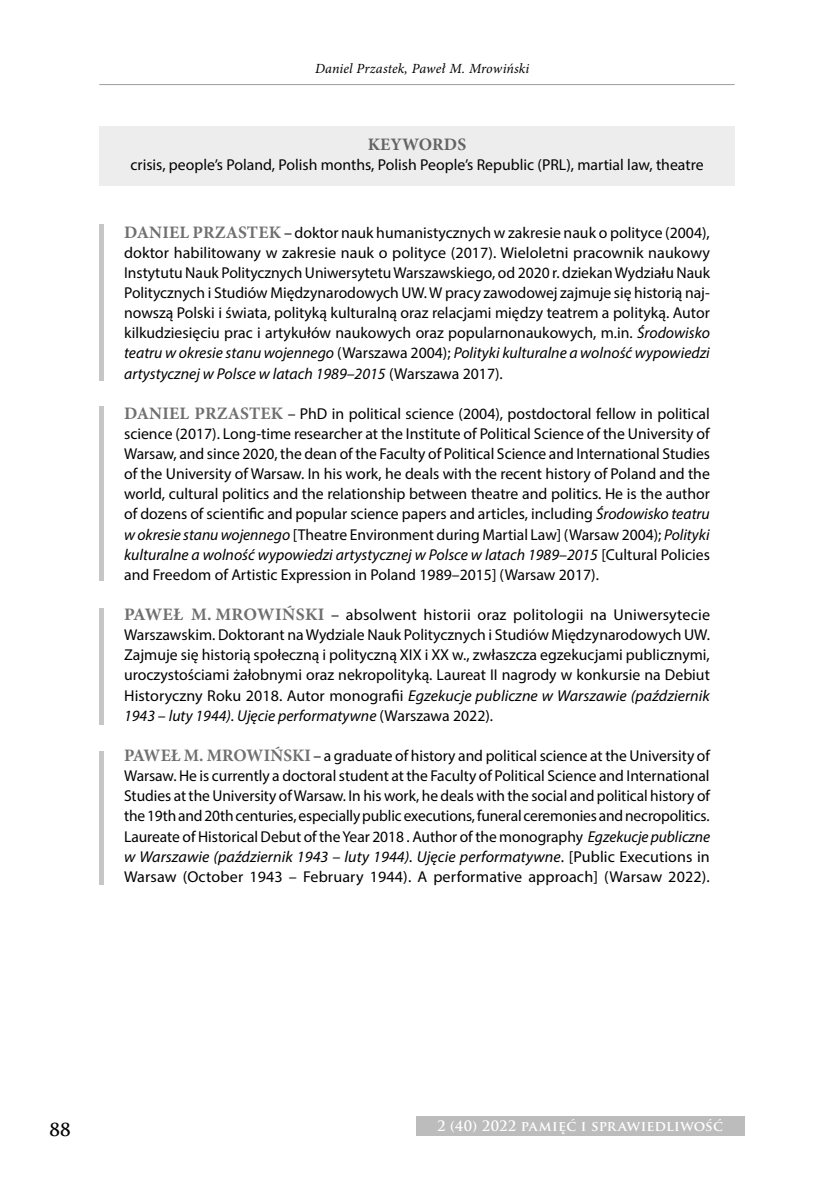
<style>
.page{position:relative;width:834px;height:1191px;background:#fff}
.page>*{position:absolute;margin:0;border:0;box-sizing:border-box;transform-origin:0 0}
.t1{font:700 17.5px "Minion Pro";letter-spacing:.01em;color:#646363}
.t2{font:700 17.5px "Trajan Pro";color:#000}
.t3{font:15.75px/20.1px "Myriad Pro";color:#000;text-align:justify}
.t4{font:italic 14px "Minion Pro";letter-spacing:.005em;color:#000}
.t5{font:700 14px "Trajan Pro";letter-spacing:.01em;color:#fff}
.s1{font-family:"Minion Pro";font-weight:700;font-size:17.5px;color:#706f6f}
.s2{font-style:italic}
</style>
<div class="page">
<hr style="left:99px;top:84px;width:635px;height:1px;background:#9d9d9c">
<div style="left:416px;top:1116px;width:328px;height:20px;background:#bcbcbc"></div>
<div style="left:99px;top:126px;width:635px;height:60px;background:#ededed"></div>
<div style="left:99px;top:406px;width:5px;height:174px;background:#c6c6c6"></div>
<div style="left:99px;top:608px;width:5px;height:117px;background:#c6c6c6"></div>
<div style="left:99px;top:751px;width:5px;height:133px;background:#c6c6c6"></div>
<div style="left:99px;top:224px;width:5px;height:156px;background:#c6c6c6"></div>
<p class="t4" style="left:315px;top:59px;width:216px">Daniel Przastek, Paweł M. Mrowiński</p>
<p class="t1" style="left:368px;top:132px;width:100px">KEYWORDS</p>
<p class="t3" style="left:130px;top:154px;width:574px">crisis, people’s Poland, Polish months, Polish People’s Republic (PRL), martial law, theatre</p>
<p class="t3" style="left:124px;top:222px;width:587px"><span class="s1">DANIEL PRZASTEK</span> – doktor nauk humanistycznych w zakresie nauk o polityce (2004), doktor habilitowany w zakresie nauk o polityce (2017). Wieloletni pracownik naukowy Instytutu Nauk Politycznych Uniwersytetu Warszawskiego, od 2020 r. dziekan Wydziału Nauk Politycznych i Studiów Międzynarodowych UW. W pracy zawodowej zajmuje się historią naj&shy;nowszą Polski i świata, polityką kulturalną oraz relacjami między teatrem a polityką. Autor kilkudziesięciu prac i artykułów naukowych oraz popularnonaukowych, m.in. <span class="s2">Środowisko teatru w okresie stanu wojennego</span> (Warszawa 2004); <span class="s2">Polityki kulturalne a wolność wypowiedzi artystycznej w Polsce w latach 1989–2015</span> (Warszawa 2017).</p>
<p class="t3" style="left:124px;top:403px;width:587px"><span class="s1">DANIEL PRZASTEK</span> – PhD in political science (2004), postdoctoral fellow in political science (2017). Long-time researcher at the Institute of Political Science of the University of Warsaw, and since 2020, the dean of the Faculty of Political Science and International Studies of the University of Warsaw. In his work, he deals with the recent history of Poland and the world, cultural politics and the relationship between theatre and politics. He is the author of dozens of scientific and popular science papers and articles, including <span class="s2">Środowisko teatru w okresie stanu wojennego</span> [Theatre Environment during Martial Law] (Warsaw 2004); <span class="s2">Polityki kulturalne a wolność wypowiedzi artystycznej w Polsce w latach 1989–2015</span> [Cultural Policies and Freedom of Artistic Expression in Poland 1989–2015] (Warsaw 2017).</p>
<p class="t3" style="left:124px;top:604px;width:587px"><span class="s1">PAWEŁ M. MROWIŃSKI</span> – absolwent historii oraz politologii na Uniwersytecie Warszawskim. Doktorant na Wydziale Nauk Politycznych i Studiów Międzynarodowych UW.<br>Zajmuje się historią społeczną i polityczną XIX i XX w., zwłaszcza egzekucjami publicznymi, uroczystościami żałobnymi oraz nekropolityką. Laureat II nagrody w konkursie na Debiut Historyczny Roku 2018. Autor monografii <span class="s2">Egzekucje publiczne w Warszawie (październik 1943 – luty 1944). Ujęcie performatywne</span> (Warszawa 2022).</p>
<p class="t3" style="left:124px;top:745px;width:587px"><span class="s1">PAWEŁ M. MROWIŃSKI</span> – a graduate of history and political science at the University of Warsaw. He is currently a doctoral student at the Faculty of Political Science and International Studies at the University of Warsaw. In his work, he deals with the social and political history of the 19th and 20th centuries, especially public executions, funeral ceremonies and necropolitics.<br>Laureate of Historical Debut of the Year 2018 . Author of the monography <span class="s2">Egzekucje publiczne w Warszawie (październik 1943 – luty 1944). Ujęcie performatywne</span>. [Public Executions in Warsaw (October 1943 – February 1944). A performative approach] (Warsaw 2022).</p>
<p class="t2" style="left:50px;top:1118px;width:22px">88</p>
<p class="t5" style="left:437px;top:1117px;width:287px">2 (40) 2022 PAMIĘĆ I SPRAWIEDLIWOŚĆ</p>
</div>
